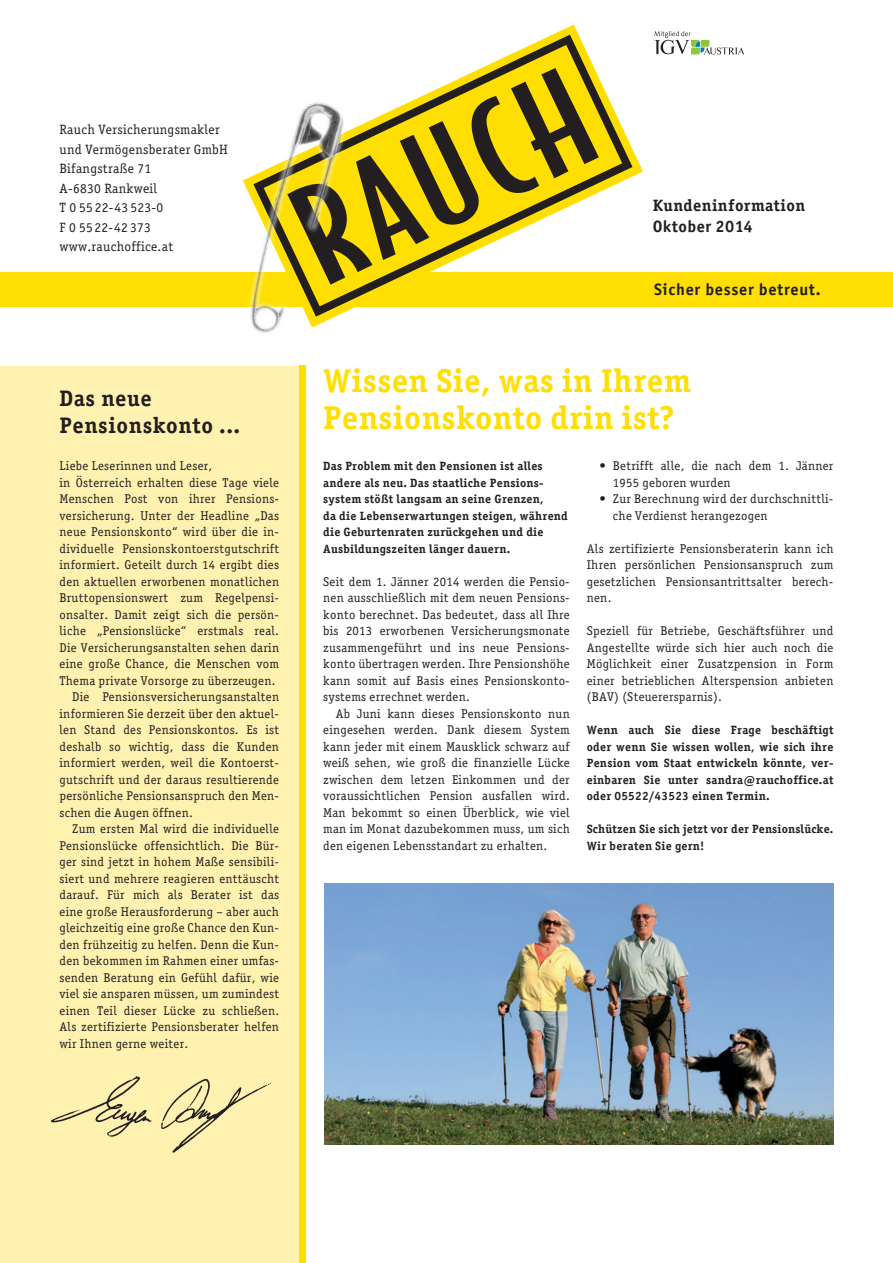
<style>
.page{position:relative;width:893px;height:1263px;background:#fff}
.page>*{position:absolute;margin:0;border:0;box-sizing:border-box;transform-origin:0 0}
.Headline{font:700 33px/37.5px "Officina Serif";letter-spacing:.01em;color:#ffdf01}
.t1{font:700 22.5px/27px "Officina Serif";letter-spacing:.025em;color:#231f20}
.t2{font:700 16.5px/21px "Officina Serif";letter-spacing:.025em;color:#231f20}
.Headline_11{font:700 16.5px "Officina Sans";letter-spacing:.04em;color:#231f20}
.Grundschrift{font:13.5px/19.5px "Officina Serif";letter-spacing:.02em;color:#231f20}
.Grundschrift-2{font:12.75px/16.5px "Officina Serif";letter-spacing:.02em;color:#231f20;text-align:justify}
.Grundschrift-3{font:700 12px/16.5px "Officina Serif";letter-spacing:.02em;color:#231f20}
.s1{font-family:"Officina Sans"}
</style>
<div class="page">
<div style="left:0;top:366px;width:306px;height:897px;background:#fff2b0"></div>
<div style="left:0;top:272px;width:893px;height:34px;background:#ffdf01"></div>
<div style="left:300px;top:366px;width:6px;height:897px;background:#ffdf01"></div>
<img style="left:50px;top:1076px;width:222px;height:77px">
<svg style="left:654px;top:31px;width:90px;height:23px"></svg>
<svg style="left:393px;top:35px;width:239px;height:272px"></svg>
<svg style="left:393px;top:68px;width:206px;height:217px"></svg>
<img style="left:201px;top:102px;width:192px;height:231px">
<img style="left:324px;top:883px;width:509px;height:261px">
<p class="Grundschrift" style="left:60px;top:120px;width:162px">Rauch Versicherungsmakler</p>
<p class="Grundschrift" style="left:60px;top:140px;width:170px">und Vermögensberater GmbH<br>Bifangstraße 71</p>
<p class="Grundschrift" style="left:60px;top:179px;width:99px">A-6830 Rankweil</p>
<p class="Grundschrift" style="left:60px;top:198px;width:105px">T 0 5522-43 523-0</p>
<p class="Grundschrift" style="left:60px;top:218px;width:93px">F 0 5522-42 373</p>
<p class="Grundschrift" style="left:60px;top:237px;width:115px">www.rauchoffice.at</p>
<p class="t1" style="left:60px;top:384px;width:182px">Das neue<br>Pensionskonto ...</p>
<p class="Grundschrift-2" style="left:60px;top:458px;width:154px">Liebe Leserinnen und Leser,</p>
<p class="Grundschrift-2" style="left:60px;top:474px;width:221px;text-align:left">in Österreich erhalten diese Tage viele Menschen Post von ihrer Pensions&shy;versicherung. Unter der Headline „Das neue Pensionskonto“ wird über die in-- dividuelle Pensionskontoerstgutschrift informiert. Geteilt durch 14 ergibt dies den aktuellen erworbenen monatlichen Bruttopensionswert zum Regelpensi&shy;onsalter. Damit zeigt sich die persön&shy;liche „Pensionslücke“ erstmals real.<br>Die Versicherungsanstalten sehen darin eine große Chance, die Menschen vom Thema private Vorsorge zu überzeugen.</p>
<p class="Grundschrift-2" style="left:60px;top:689px;width:221px;text-indent:13px">Die Pensionsversicherungsanstalten informieren Sie derzeit über den aktuel&shy;len Stand des Pensionskontos. Es ist deshalb so wichtig, dass die Kunden informiert werden, weil die Kontoerst&shy;gutschrift und der daraus resultierende persönliche Pensionsanspruch den Men&shy;schen die Augen öffnen.</p>
<p class="Grundschrift-2" style="left:60px;top:821px;width:221px;text-indent:13px">Zum ersten Mal wird die individuelle Pensionslücke offensichtlich. Die Bür&shy;ger sind jetzt in hohem Maße sensibili&shy;siert und mehrere reagieren enttäuscht darauf. Für mich als Berater ist das eine große Herausforderung – aber auch gleichzeitig eine große Chance den Kun&shy;den frühzeitig zu helfen. Denn die Kun&shy;den bekommen im Rahmen einer umfas&shy;senden Beratung ein Gefühl dafür, wie viel sie ansparen müssen, um zumindest einen Teil dieser Lücke zu schließen.<br>Als zertifizierte Pensionsberater helfen wir Ihnen gerne weiter.</p>
<p class="t2" style="left:653px;top:195px;width:154px">Kundeninformation<br><span class="s1">Oktober 2014</span></p>
<p class="Headline_11" style="left:654px;top:279px;width:168px">Sicher besser betreut.</p>
<p class="Headline" style="left:323px;top:361px;width:370px">Wissen Sie, was in Ihrem<br>Pensionskonto drin ist?</p>
<p class="Grundschrift-3" style="left:323px;top:458px;width:246px">Das Problem mit den Pensionen ist alles andere als neu. Das staatliche Pensions&shy;system stößt langsam an seine Grenzen,<br>da die Lebenserwartungen steigen, während die Geburtenraten zurückgehen und die Ausbildungszeiten länger dauern.</p>
<p class="Grundschrift-2" style="left:323px;top:573px;width:248px">Seit dem 1. Jänner 2014 werden die Pensio&shy;nen ausschließlich mit dem neuen Pensions&shy;konto berechnet. Das bedeutet, dass all Ihre bis 2013 erworbenen Versicherungsmonate zusammengeführt und ins neue Pensions&shy;konto übertragen werden. Ihre Pensionshöhe kann somit auf Basis eines Pensionskonto&shy;systems errechnet werden.</p>
<p class="Grundschrift-2" style="left:323px;top:705px;width:248px;text-indent:13px">Ab Juni kann dieses Pensionskonto nun eingesehen werden. Dank diesem System kann jeder mit einem Mausklick schwarz auf weiß sehen, wie groß die finanzielle Lücke zwischen dem letzen Einkommen und der voraussichtlichen Pension ausfallen wird.<br>Man bekommt so einen Überblick, wie viel man im Monat dazubekommen muss, um sich den eigenen Lebensstandart zu erhalten.</p>
<p class="Grundschrift-2" style="left:613px;top:458px;width:222px;text-indent:-13px">• Betrifft alle, die nach dem 1. Jänner<br>1955 geboren wurden</p>
<p class="Grundschrift-2" style="left:613px;top:491px;width:222px;text-indent:-13px">• Zur Berechnung wird der durchschnittli&shy;che Verdienst herangezogen</p>
<p class="Grundschrift-2" style="left:587px;top:540px;width:248px">Als zertifizierte Pensionsberaterin kann ich Ihren persönlichen Pensionsanspruch zum gesetzlichen Pensionsantrittsalter berech&shy;nen.</p>
<p class="Grundschrift-2" style="left:587px;top:623px;width:248px">Speziell für Betriebe, Geschäftsführer und Angestellte würde sich hier auch noch die Möglichkeit einer Zusatzpension in Form einer betrieblichen Alterspension anbieten (BAV) (Steuerersparnis).</p>
<p class="Grundschrift-3" style="left:587px;top:722px;width:248px;text-align:justify">Wenn auch Sie diese Frage beschäftigt oder wenn Sie wissen wollen, wie sich ihre Pension vom Staat entwickeln könnte, ver&shy;einbaren Sie unter sandra@rauchoffice.at oder 05522/43523 einen Termin.</p>
<p class="Grundschrift-3" style="left:587px;top:821px;width:248px">Schützen Sie sich jetzt vor der Pensionslücke.<br>Wir beraten Sie gern!</p>
</div>
